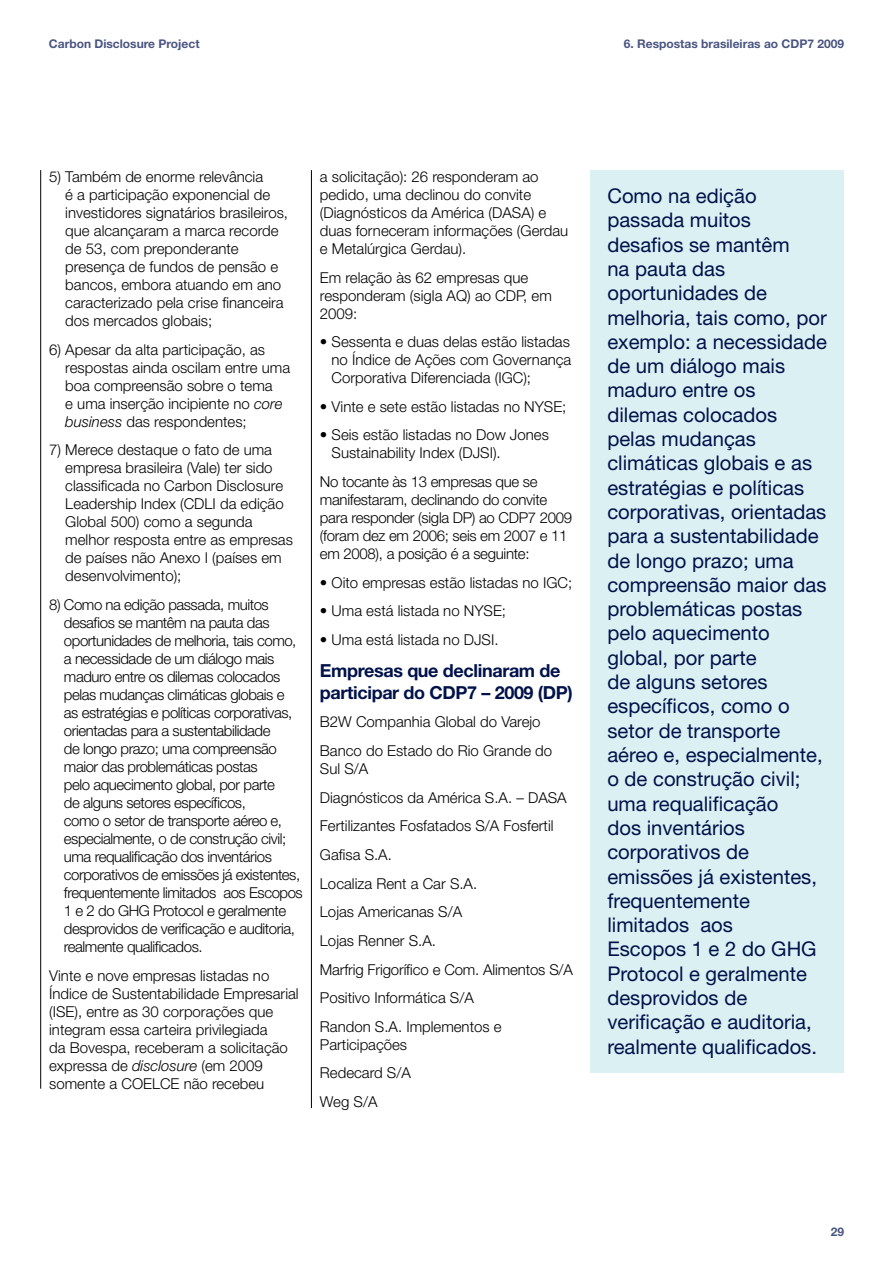
<style>
.page{position:relative;width:893px;height:1263px;background:#fff}
.page>*{position:absolute;margin:0;border:0;box-sizing:border-box;transform-origin:0 0}
.t1{font:20.25px/24.3px "Helvetica Neue";color:#00124a}
.t2{font:700 18px/21.6px "Helvetica Neue";letter-spacing:-.02em;color:#00124a}
.t3{font:300 15px/18px "Helvetica Neue";color:#000}
.t4{font:300 15px/18px "Helvetica Neue";letter-spacing:-.03em;color:#000}
.t5{font:300 15px/18px "Helvetica Neue";letter-spacing:-.02em;color:#000}
.t6{font:700 12px "Helvetica Neue";color:#4a5581}
.s1{font-style:italic}
</style>
<div class="page">
<hr style="left:40px;top:170px;width:1px;height:919px;background:#000">
<hr style="left:311px;top:170px;width:1px;height:938px;background:#000">
<div style="left:590px;top:170px;width:254px;height:902px;background:#dbf0f3"></div>
<p class="t6" style="left:49px;top:36px;width:152px">Carbon Disclosure Project</p>
<p class="t6" style="left:624px;top:36px;width:222px">6. Respostas brasileiras ao CDP7 2009</p>
<p class="t3" style="left:65px;top:167px;width:224px;text-indent:-16px">5) Também de enorme relevância<br>é a participação exponencial de investidores signatários brasileiros, que alcançaram a marca recorde de 53, com preponderante presença de fundos de pensão e bancos, embora atuando em ano caracterizado pela crise financeira dos mercados globais;</p>
<p class="t3" style="left:65px;top:340px;width:226px;text-indent:-16px">6) Apesar da alta participação, as respostas ainda oscilam entre uma boa compreensão sobre o tema<br>e uma inserção incipiente no <span class="s1">core business</span> das respondentes;</p>
<p class="t3" style="left:65px;top:440px;width:229px;text-indent:-16px">7) Merece destaque o fato de uma empresa brasileira (Vale) ter sido classificada no Carbon Disclosure<br>Leadership Index (CDLI da edição<br>Global 500) como a segunda melhor resposta entre as empresas de países não Anexo I (países em desenvolvimento);</p>
<p class="t4" style="left:64px;top:595px;width:240px;text-indent:-15px">8) Como na edição passada, muitos desafios se mantêm na pauta das oportunidades de melhoria, tais como, a necessidade de um diálogo mais maduro entre os dilemas colocados pelas mudanças climáticas globais e as estratégias e políticas corporativas, orientadas para a sustentabilidade<br>de longo prazo; uma compreensão maior das problemáticas postas<br>pelo aquecimento global, por parte<br>de alguns setores específicos,<br>como o setor de transporte aéreo e, especialmente, o de construção civil; uma requalificação dos inventários corporativos de emissões já existentes, frequentemente limitados aos Escopos 1 e 2 do GHG Protocol e geralmente desprovidos de verificação e auditoria, realmente qualificados.</p>
<p class="t3" style="left:49px;top:966px;width:251px">Vinte e nove empresas listadas no Índice de Sustentabilidade Empresarial (ISE), entre as 30 corporações que integram essa carteira privilegiada<br>da Bovespa, receberam a solicitação expressa de <span class="s1">disclosure</span> (em 2009 somente a COELCE não recebeu</p>
<p class="t3" style="left:320px;top:167px;width:250px">a solicitação): 26 responderam ao pedido, uma declinou do convite (Diagnósticos da América (DASA) e duas forneceram informações (Gerdau e Metalúrgica Gerdau).</p>
<p class="t3" style="left:320px;top:268px;width:233px">Em relação às 62 empresas que responderam (sigla AQ) ao CDP, em<br>2009:</p>
<p class="t3" style="left:332px;top:333px;width:241px;text-align:justify;text-indent:-12px">• Sessenta e duas delas estão listadas no Índice de Ações com Governança Corporativa Diferenciada (IGC);</p>
<p class="t3" style="left:320px;top:397px;width:248px">• Vinte e sete estão listadas no NYSE;</p>
<p class="t3" style="left:332px;top:426px;width:219px;text-indent:-12px">• Seis estão listadas no Dow Jones<br>Sustainability Index (DJSI).</p>
<p class="t5" style="left:320px;top:472px;width:254px">No tocante às 13 empresas que se manifestaram, declinando do convite para responder (sigla DP) ao CDP7 2009 (foram dez em 2006; seis em 2007 e 11 em 2008), a posição é a seguinte:</p>
<p class="t3" style="left:320px;top:573px;width:254px">• Oito empresas estão listadas no IGC;</p>
<p class="t3" style="left:320px;top:602px;width:188px">• Uma está listada no NYSE;</p>
<p class="t3" style="left:320px;top:630px;width:180px">• Uma está listada no DJSI.</p>
<p class="t2" style="left:320px;top:660px;width:254px">Empresas que declinaram de participar do CDP7 – 2009 (DP)</p>
<p class="t3" style="left:320px;top:707px;width:234px;line-height:28.7px">B2W Companhia Global do Varejo<br>Banco do Estado do Rio Grande do</p>
<p class="t3" style="left:320px;top:754px;width:254px;line-height:28.7px">Sul S/A<br>Diagnósticos da América S.A. – DASA<br>Fertilizantes Fosfatados S/A Fosfertil<br>Gafisa S.A.<br>Localiza Rent a Car S.A.<br>Lojas Americanas S/A<br>Lojas Renner S.A.<br>Marfrig Frigorífico e Com. Alimentos S/A<br>Positivo Informática S/A<br>Randon S.A. Implementos e</p>
<p class="t3" style="left:320px;top:1030px;width:92px;line-height:28.7px">Participações<br>Redecard S/A<br>Weg S/A</p>
<p class="t1" style="left:607px;top:183px;width:221px">Como na edição passada muitos desafios se mantêm<br>na pauta das oportunidades de melhoria, tais como, por exemplo: a necessidade de um diálogo mais maduro entre os dilemas colocados pelas mudanças climáticas globais e as estratégias e políticas corporativas, orientadas para a sustentabilidade de longo prazo; uma compreensão maior das problemáticas postas pelo aquecimento global, por parte<br>de alguns setores específicos, como o setor de transporte aéreo e, especialmente, o de construção civil; uma requalificação<br>dos inventários corporativos de emissões já existentes, frequentemente limitados aos<br>Escopos 1 e 2 do GHG<br>Protocol e geralmente desprovidos de verificação e auditoria, realmente qualificados.</p>
<p class="t6" style="left:831px;top:1224px;width:15px">29</p>
</div>
